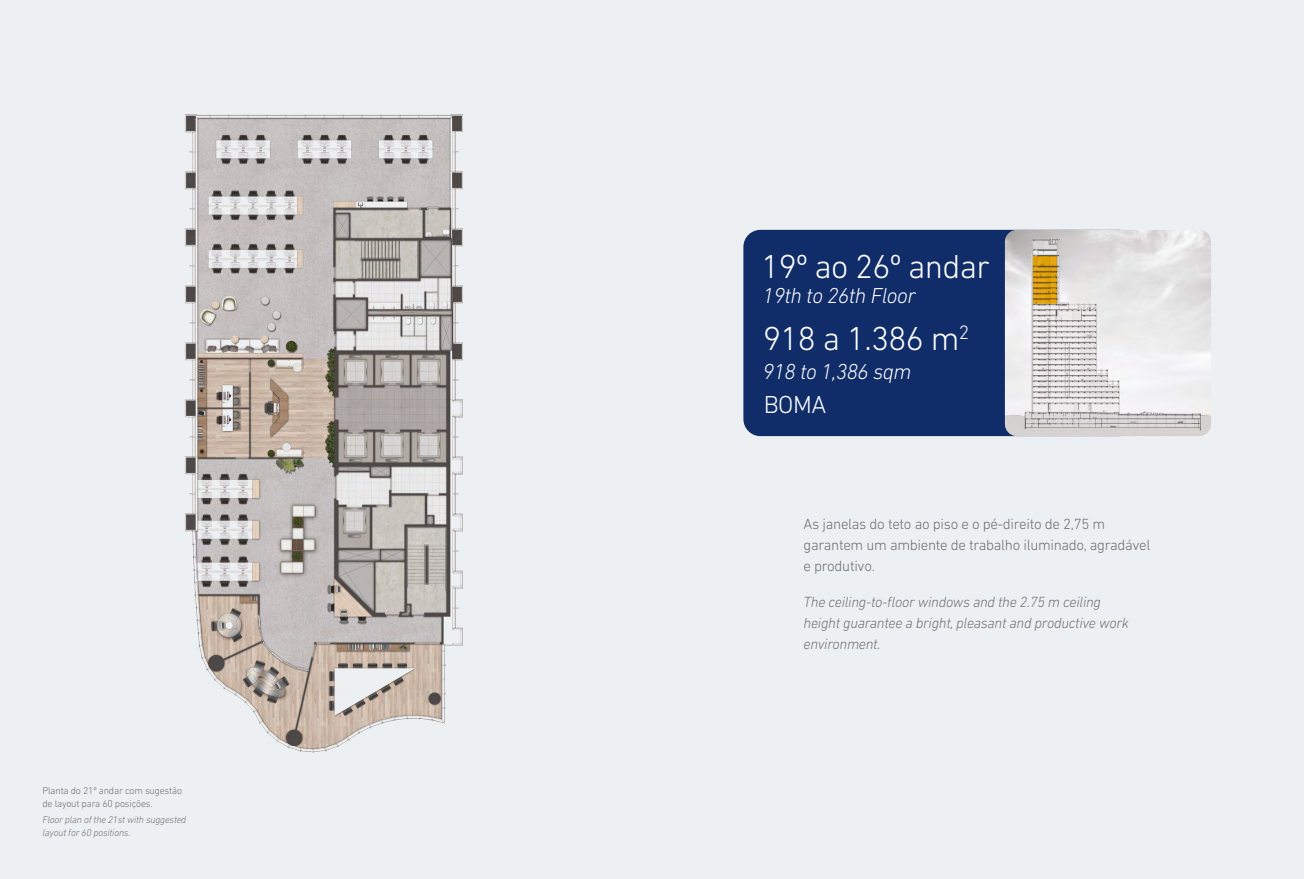
<style>
.page{position:relative;width:1304px;height:879px;background:#edf0f2}
.page>*{position:absolute;margin:0;border:0;box-sizing:border-box;transform-origin:0 0}
.t1{font:300 33.8px "DIN Next LT Pro";letter-spacing:-.02em;color:#fff}
.t2{font:300 25px "DIN Next LT Pro";color:#fff}
.t3{font:italic 300 22px "DIN Next LT Pro";letter-spacing:-.02em;color:#fff}
.t4{font:italic 300 15px/21px "DIN Next LT Pro";letter-spacing:-.02em;color:#706f6f}
.t5{font:300 15px/21px "DIN Next LT Pro";letter-spacing:-.02em;color:#706f6f}
.t6{font:italic 300 10px/13px "DIN Next LT Pro";letter-spacing:-.02em;color:#706f6f}
.t7{font:300 10px/13px "DIN Next LT Pro";letter-spacing:-.02em;color:#706f6f}
</style>
<div class="page">
<div style="left:743px;top:230px;width:393px;height:206px;background:#102d69;border-radius:17px"></div>
<img style="left:184px;top:114px;width:279px;height:639px">
<img style="left:1005px;top:230px;width:206px;height:206px">
<p class="t7" style="left:43px;top:783px;width:141px">Planta do 21º andar com sugestão de layout para 60 posições.</p>
<p class="t6" style="left:43px;top:813px;width:145px">Floor plan of the 21st with suggested layout for 60 positions.</p>
<h1 class="t1" style="left:762px;top:247px;width:230px">19º ao 26º andar</h1>
<h3 class="t3" style="left:763px;top:283px;width:154px">19th to 26th Floor</h3>
<h1 class="t1" style="left:763px;top:319px;width:208px">918 a 1.386 m<sup>2</sup></h1>
<h3 class="t3" style="left:763px;top:359px;width:150px">918 to 1,386 sqm</h3>
<h2 class="t2" style="left:764px;top:390px;width:64px">BOMA</h2>
<p class="t5" style="left:804px;top:513px;width:348px">As janelas do teto ao piso e o pé-direito de 2,75 m garantem um ambiente de trabalho iluminado, agradável e produtivo.</p>
<p class="t4" style="left:804px;top:591px;width:327px">The ceiling-to-floor windows and the 2.75 m ceiling height guarantee a bright, pleasant and productive work environment.</p>
</div>
